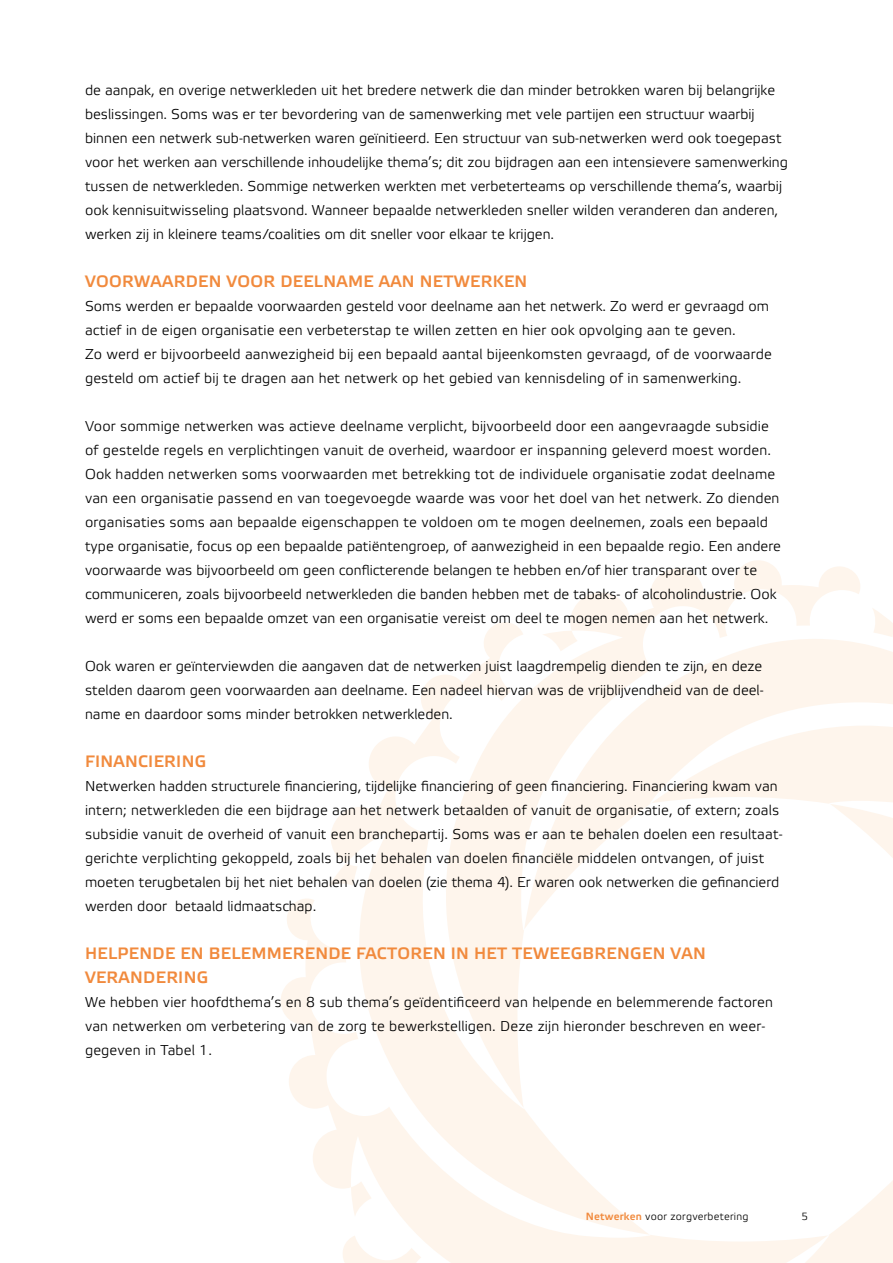
<style>
.page{position:relative;width:893px;height:1263px;background:#fff}
.page>*{position:absolute;margin:0;border:0;box-sizing:border-box;transform-origin:0 0}
.t1{font:700 16.5px/24px "Etelka Light Pro";letter-spacing:.02em;color:#f18a3d}
.t2{font:14.25px/24px "Etelka Light Pro";color:#000}
.t3{font:10.5px "Etelka Light Pro";letter-spacing:.02em;color:#000}
.s1{font-weight:700;color:#f18a3d}
</style>
<div class="page">
<svg style="left:861px;top:644px;width:32px;height:60px;background:#fef5ed"></svg>
<svg style="left:331px;top:737px;width:79px;height:161px;fill:#fef5ec"></svg>
<svg style="left:828px;top:1181px;width:65px;height:82px;fill:#fef5ec"></svg>
<svg style="left:861px;top:726px;width:32px;height:132px;fill:#fef5ec"></svg>
<svg style="left:873px;top:609px;width:20px;height:28px"></svg>
<svg style="left:410px;top:560px;width:451px;height:338px"></svg>
<svg style="left:281px;top:898px;width:547px;height:365px"></svg>
<svg style="left:329px;top:863px;width:28px;height:24px"></svg>
<p class="t2" style="left:85px;top:79px;width:704px">de aanpak, en overige netwerkleden uit het bredere netwerk die dan minder betrokken waren bij belangrijke beslissingen. Soms was er ter bevordering van de samenwerking met vele partijen een structuur waarbij binnen een netwerk sub-netwerken waren geïnitieerd. Een structuur van sub-netwerken werd ook toegepast voor het werken aan verschillende inhoudelijke thema’s; dit zou bijdragen aan een intensievere samenwerking tussen de netwerkleden. Sommige netwerken werkten met verbeterteams op verschillende thema’s, waarbij ook kennisuitwisseling plaatsvond. Wanneer bepaalde netwerkleden sneller wilden veranderen dan anderen, werken zij in kleinere teams/coalities om dit sneller voor elkaar te krijgen.</p>
<p class="t1" style="left:85px;top:271px;width:444px">VOORWAARDEN VOOR DEELNAME AAN NETWERKEN</p>
<p class="t2" style="left:85px;top:295px;width:688px">Soms werden er bepaalde voorwaarden gesteld voor deelname aan het netwerk. Zo werd er gevraagd om actief in de eigen organisatie een verbeterstap te willen zetten en hier ook opvolging aan te geven.<br>Zo werd er bijvoorbeeld aanwezigheid bij een bepaald aantal bijeenkomsten gevraagd, of de voorwaarde gesteld om actief bij te dragen aan het netwerk op het gebied van kennisdeling of in samenwerking.</p>
<p class="t2" style="left:85px;top:415px;width:697px">Voor sommige netwerken was actieve deelname verplicht, bijvoorbeeld door een aangevraagde subsidie of gestelde regels en verplichtingen vanuit de overheid, waardoor er inspanning geleverd moest worden.<br>Ook hadden netwerken soms voorwaarden met betrekking tot de individuele organisatie zodat deelname van een organisatie passend en van toegevoegde waarde was voor het doel van het netwerk. Zo dienden organisaties soms aan bepaalde eigenschappen te voldoen om te mogen deelnemen, zoals een bepaald type organisatie, focus op een bepaalde patiëntengroep, of aanwezigheid in een bepaalde regio. Een andere voorwaarde was bijvoorbeeld om geen conflicterende belangen te hebben en/of hier transparant over te communiceren, zoals bijvoorbeeld netwerkleden die banden hebben met de tabaks- of alcoholindustrie. Ook werd er soms een bepaalde omzet van een organisatie vereist om deel te mogen nemen aan het netwerk.</p>
<p class="t2" style="left:85px;top:655px;width:680px;text-align:justify">Ook waren er geïnterviewden die aangaven dat de netwerken juist laagdrempelig dienden te zijn, en deze stelden daarom geen voorwaarden aan deelname. Een nadeel hiervan was de vrijblijvendheid van de deel&shy;name en daardoor soms minder betrokken netwerkleden.</p>
<p class="t1" style="left:85px;top:751px;width:123px">FINANCIERING</p>
<p class="t2" style="left:85px;top:775px;width:699px">Netwerken hadden structurele financiering, tijdelijke financiering of geen financiering. Financiering kwam van intern; netwerkleden die een bijdrage aan het netwerk betaalden of vanuit de organisatie, of extern; zoals subsidie vanuit de overheid of vanuit een branchepartij. Soms was er aan te behalen doelen een resultaat&shy;gerichte verplichting gekoppeld, zoals bij het behalen van doelen financiële middelen ontvangen, of juist moeten terugbetalen bij het niet behalen van doelen (zie thema 4). Er waren ook netwerken die gefinancierd werden door betaald lidmaatschap.</p>
<p class="t1" style="left:85px;top:943px;width:622px">HELPENDE EN BELEMMERENDE FACTOREN IN HET TEWEEGBRENGEN VAN<br>VERANDERING</p>
<p class="t2" style="left:85px;top:991px;width:689px">We hebben vier hoofdthema’s en 8 sub thema’s geïdentificeerd van helpende en belemmerende factoren van netwerken om verbetering van de zorg te bewerkstelligen. Deze zijn hieronder beschreven en weer&shy;gegeven in Tabel 1.</p>
<p class="t3" style="left:586px;top:1210px;width:164px"><span class="s1">Netwerken</span> voor zorgverbetering</p>
<p class="t3" style="left:801px;top:1210px;width:8px">5</p>
</div>
